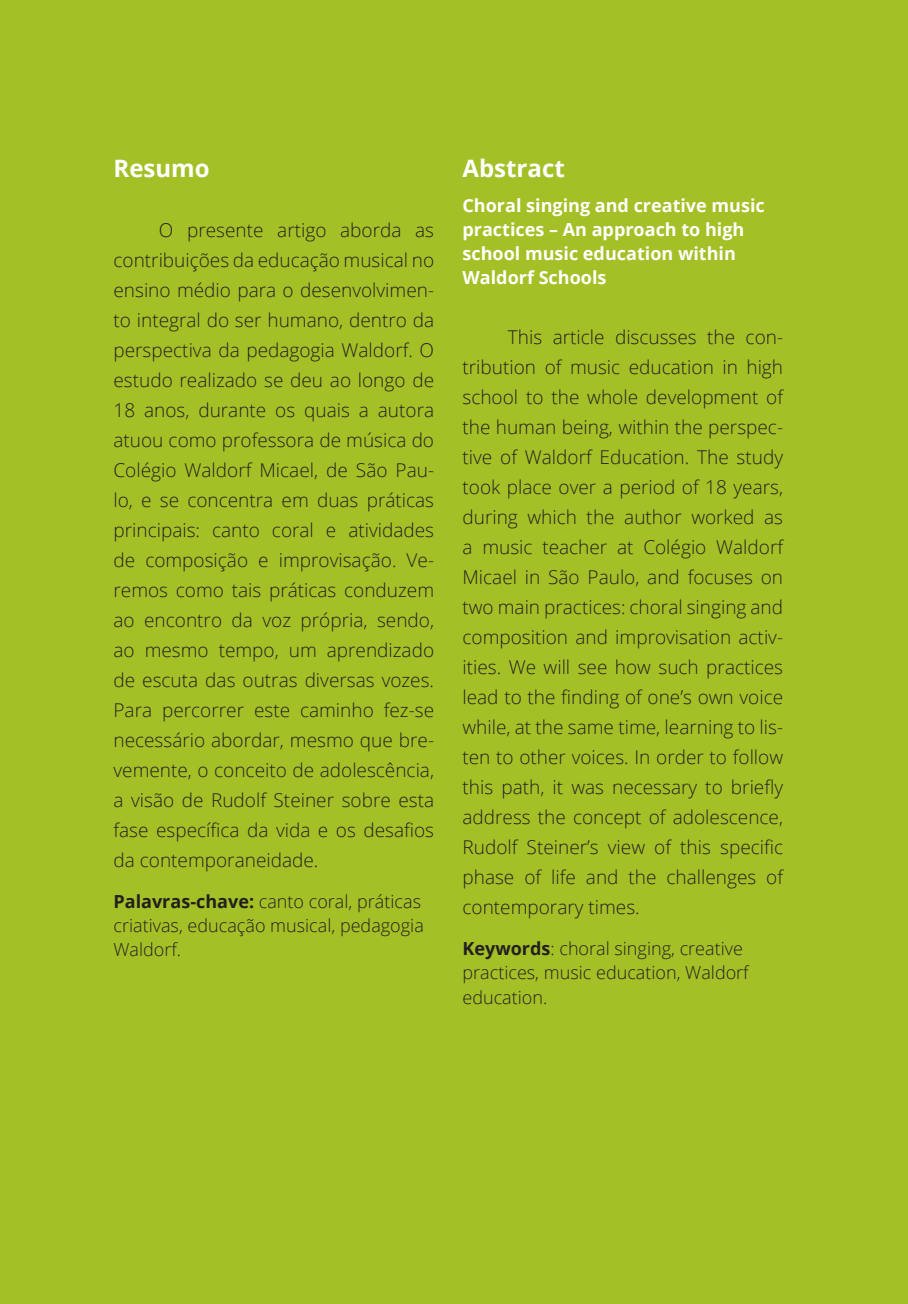
<style>
.page{position:relative;width:908px;height:1304px;background:#fff}
.page>*{position:absolute;margin:0;border:0;box-sizing:border-box;transform-origin:0 0}
.t1{font:700 24px "Open Sans";color:#fff}
.t2{font:300 19px/30px "Open Sans";color:#231f20;text-align:justify}
.t3{font:300 18px/24px "Open Sans";color:#231f20}
.t4{font:700 18px/24px "Open Sans";color:#fff}
.s1{font-weight:700}
</style>
<div class="page">
<div style="left:0;top:0;width:907px;height:1304px;background:#a3c027"></div>
<p class="t1" style="left:113px;top:151px;width:98px">Resumo</p>
<p class="t2" style="left:113px;top:215px;width:322px;text-indent:45px">O presente artigo aborda as contribuições da educação musical no ensino médio para o desenvolvimen&shy;to integral do ser humano, dentro da perspectiva da pedagogia Waldorf. O estudo realizado se deu ao longo de 18 anos, durante os quais a autora atuou como professora de música do Colégio Waldorf Micael, de São Pau&shy;lo, e se concentra em duas práticas principais: canto coral e atividades de composição e improvisação. Ve&shy;remos como tais práticas conduzem ao encontro da voz própria, sendo, ao mesmo tempo, um aprendizado de escuta das outras diversas vozes.<br>Para percorrer este caminho fez-se necessário abordar, mesmo que bre&shy;vemente, o conceito de adolescência, a visão de Rudolf Steiner sobre esta fase específica da vida e os desafios da contemporaneidade.</p>
<p class="t3" style="left:113px;top:889px;width:312px"><span class="s1">Palavras-chave:</span> canto coral, práticas criativas, educação musical, pedagogia<br>Waldorf.</p>
<p class="t1" style="left:462px;top:151px;width:104px">Abstract</p>
<p class="t4" style="left:462px;top:193px;width:304px">Choral singing and creative music practices – An approach to high school music education within<br>Waldorf Schools</p>
<p class="t2" style="left:462px;top:322px;width:322px;text-indent:45px">This article discusses the con&shy;tribution of music education in high school to the whole development of the human being, within the perspec&shy;tive of Waldorf Education. The study took place over a period of 18 years, during which the author worked as a music teacher at Colégio Waldorf Micael in São Paulo, and focuses on two main practices: choral singing and composition and improvisation activ&shy;ities. We will see how such practices lead to the finding of one’s own voice while, at the same time, learning to lis&shy;ten to other voices. In order to follow this path, it was necessary to briefly address the concept of adolescence, Rudolf Steiner’s view of this specific phase of life and the challenges of contemporary times.</p>
<p class="t3" style="left:462px;top:936px;width:287px"><span class="s1">Keywords</span>: choral singing, creative practices, music education, Waldorf education.</p>
</div>
